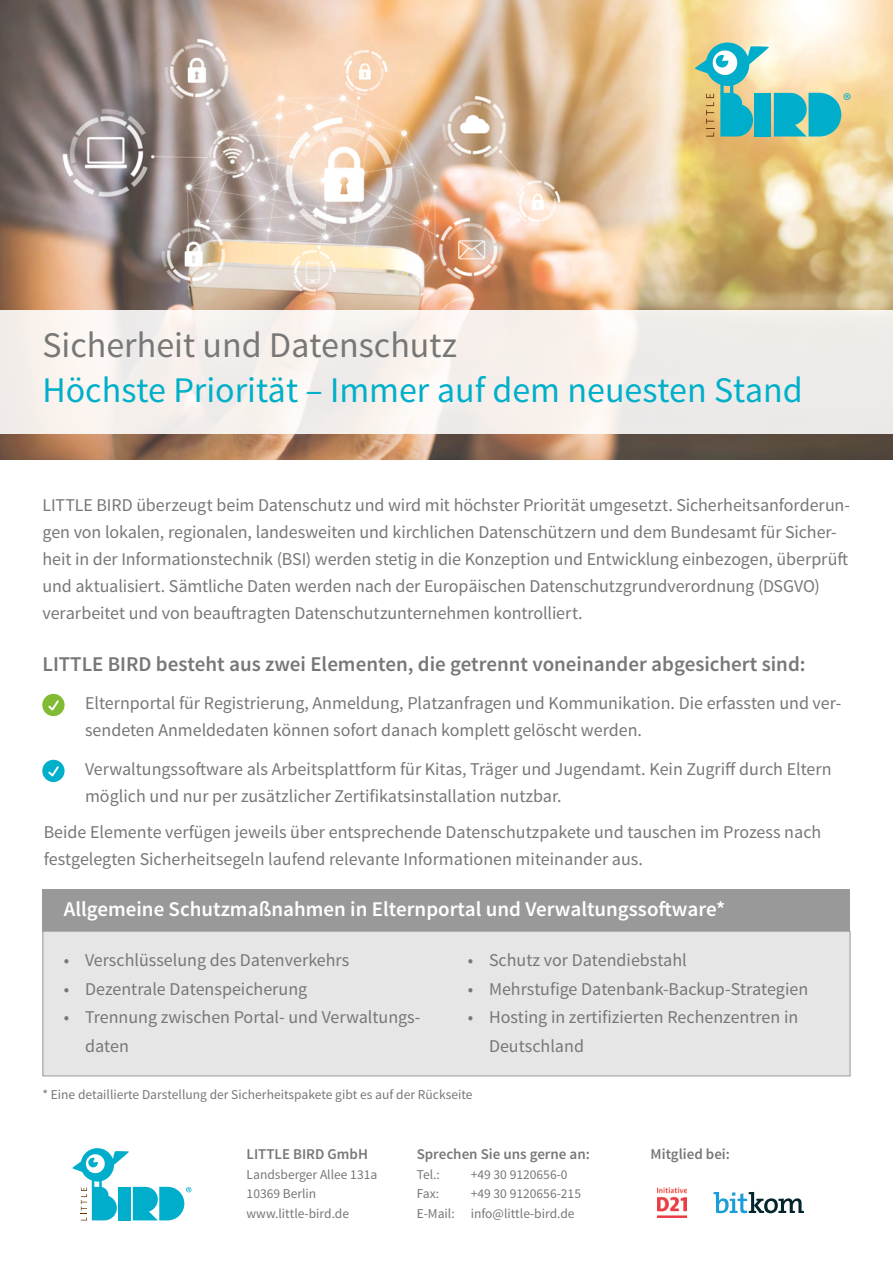
<style>
.page{position:relative;width:893px;height:1263px;background:#fff}
.page>*{position:absolute;margin:0;border:0;box-sizing:border-box;transform-origin:0 0}
.t1{font:36px "Source Sans Pro";color:#00afc9}
.t2{font:36px "Source Sans Pro";color:#777}
.t3{font:600 21px "Source Sans Pro";color:#777}
.t4{font:600 21px "Source Sans Pro";color:#fff}
.t5{font:18px/27px "Source Sans Pro";color:#777}
.t6{font:600 15px "Source Sans Pro";color:#777}
.t7{font:13.5px/19.5px "Source Sans Pro";color:#777}
</style>
<div class="page">
<img style="left:0;top:0;width:893px;height:460px">
<svg style="left:42px;top:760px;width:23px;height:22px"></svg>
<div style="left:43px;top:889px;width:807px;height:42px;background:#9a999a"></div>
<div style="left:43px;top:931px;width:807px;height:145px;background:#e7e6e6"></div>
<hr style="left:43px;top:931px;width:1px;height:145px;background:#9a999a">
<hr style="left:850px;top:931px;width:1px;height:145px;background:#9a999a">
<hr style="left:43px;top:1075px;width:807px;height:1px;background:#9a999a">
<div style="left:0;top:310px;width:893px;height:124px;background:#f5efea"></div>
<svg style="left:42px;top:694px;width:23px;height:22px"></svg>
<svg style="left:72px;top:1148px;width:119px;height:72px"></svg>
<img style="left:657px;top:1188px;width:30px;height:29px">
<svg style="left:713px;top:1192px;width:91px;height:21px"></svg>
<svg style="left:695px;top:43px;width:155px;height:94px;background:#93caba"></svg>
<h1 class="t2" style="left:43px;top:322px;width:416px">Sicherheit und Datenschutz</h1>
<h1 class="t1" style="left:43px;top:367px;width:762px">Höchste Priorität – Immer auf dem neuesten Stand</h1>
<p class="t5" style="left:43px;top:492px;width:809px">LITTLE BIRD überzeugt beim Datenschutz und wird mit höchster Priorität umgesetzt. Sicherheitsanforderun&shy;gen von lokalen, regionalen, landesweiten und kirchlichen Datenschützern und dem Bundesamt für Sicher&shy;heit in der Informationstechnik (BSI) werden stetig in die Konzeption und Entwicklung einbezogen, überprüft und aktualisiert. Sämtliche Daten werden nach der Europäischen Datenschutzgrundverordnung (DSGVO) verarbeitet und von beauftragten Datenschutzunternehmen kontrolliert.</p>
<p class="t3" style="left:43px;top:650px;width:765px">LITTLE BIRD besteht aus zwei Elementen, die getrennt voneinander abgesichert sind:</p>
<p class="t5" style="left:85px;top:690px;width:758px">Elternportal für Registrierung, Anmeldung, Platzanfragen und Kommunikation. Die erfassten und ver&shy;sendeten Anmeldedaten können sofort danach komplett gelöscht werden.</p>
<p class="t5" style="left:85px;top:755px;width:748px">Verwaltungssoftware als Arbeitsplattform für Kitas, Träger und Jugendamt. Kein Zugriff durch Eltern möglich und nur per zusätzlicher Zertifikatsinstallation nutzbar.</p>
<p class="t5" style="left:44px;top:819px;width:779px">Beide Elemente verfügen jeweils über entsprechende Datenschutzpakete und tauschen im Prozess nach festgelegten Sicherheitsegeln laufend relevante Informationen miteinander aus.</p>
<p class="t4" style="left:64px;top:896px;width:663px">Allgemeine Schutzmaßnahmen in Elternportal und Verwaltungssoftware*</p>
<p class="t5" style="left:64px;top:947px;width:287px">• Verschlüsselung des Datenverkehrs</p>
<p class="t5" style="left:64px;top:975px;width:245px">• Dezentrale Datenspeicherung</p>
<p class="t5" style="left:85px;top:1003px;width:337px;line-height:28.5px;text-indent:-21px">• Trennung zwischen Portal- und Verwaltungs&shy;daten</p>
<p class="t5" style="left:468px;top:947px;width:221px">• Schutz vor Datendiebstahl</p>
<p class="t5" style="left:468px;top:975px;width:342px">• Mehrstufige Datenbank-Backup-Strategien</p>
<p class="t5" style="left:489px;top:1003px;width:311px;line-height:28.5px;text-indent:-21px">• Hosting in zertifizierten Rechenzentren in<br>Deutschland</p>
<p class="t7" style="left:43px;top:1085px;width:431px">* Eine detaillierte Darstellung der Sicherheitspakete gibt es auf der Rückseite</p>
<p class="t6" style="left:247px;top:1145px;width:123px">LITTLE BIRD GmbH</p>
<p class="t7" style="left:247px;top:1165px;width:132px">Landsberger Allee 131a<br>10369 Berlin www.little-bird.de</p>
<p class="t6" style="left:417px;top:1145px;width:175px">Sprechen Sie uns gerne an:</p>
<p class="t7" style="left:417px;top:1165px;width:25px">Tel.:</p>
<p class="t7" style="left:471px;top:1165px;width:98px">+49 30 9120656-0</p>
<p class="t7" style="left:417px;top:1184px;width:24px">Fax:</p>
<p class="t7" style="left:417px;top:1184px;width:166px;text-indent:54px">+49 30 9120656-215<br>E-Mail: info@little-bird.de</p>
<p class="t6" style="left:651px;top:1145px;width:81px">Mitglied bei:</p>
</div>
